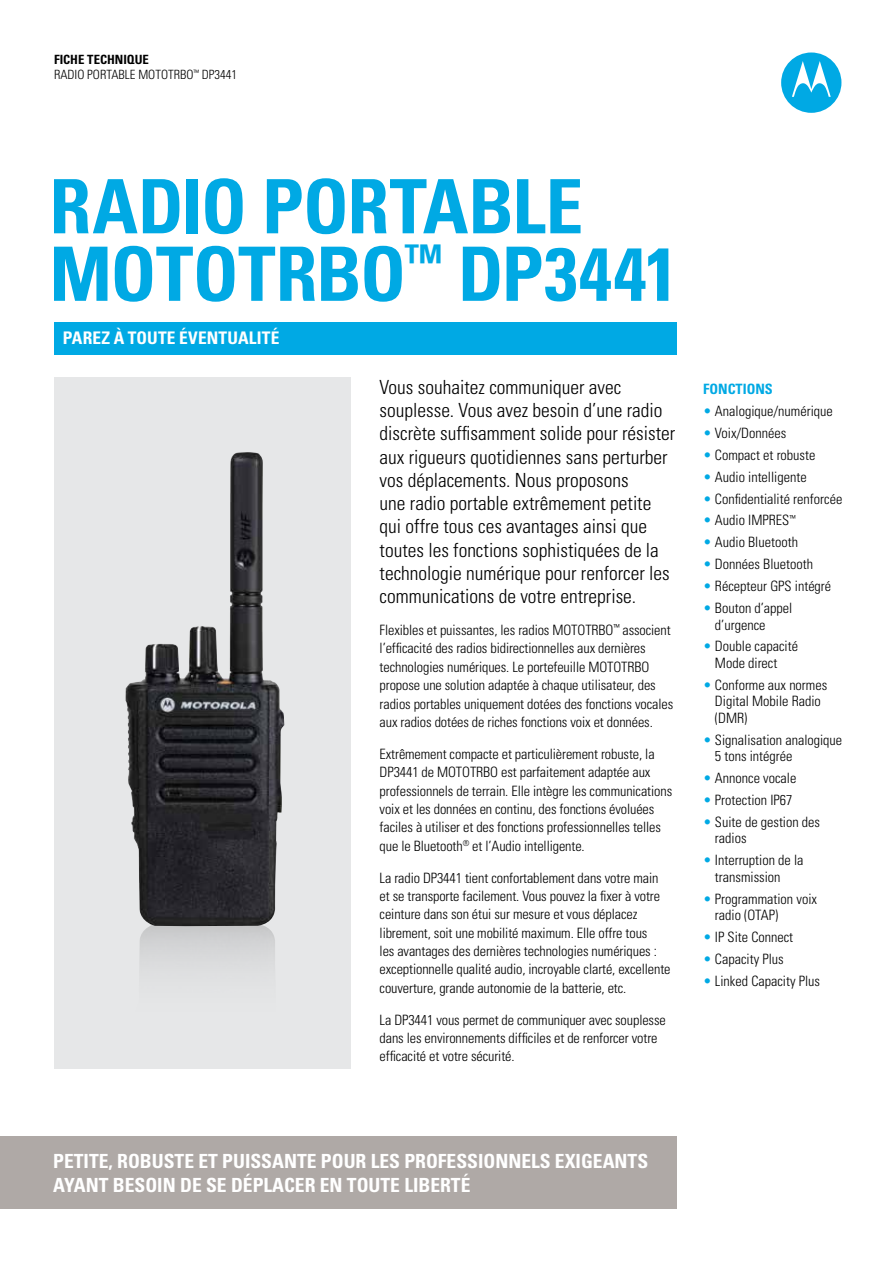
<style>
.page{position:relative;width:893px;height:1263px;background:#fff}
.page>*{position:absolute;margin:0;border:0;box-sizing:border-box;transform-origin:0 0}
.t1{font:700 condensed 75px/67.5px "Univers";letter-spacing:-.005em;color:#00a9e4}
.t2{font:300 condensed 19.5px/23.2px "Univers";color:#000}
.t3{font:700 condensed 19.5px/23.4px "Univers";color:#fff}
.t4{font:700 condensed 17.4px "Univers";letter-spacing:.015em;color:#fff}
.t5{font:300 condensed 14.25px/18.3px "Univers";letter-spacing:-.005em;color:#000}
.t6{font:700 condensed 14.25px "Univers";color:#00a9e4}
.t7{font:300 condensed 12.75px/15.3px "Univers";color:#000}
.s1{font-weight:700}
.s2{color:#00a9e4}
</style>
<div class="page">
<div style="left:781px;top:53px;width:60px;height:60px;background:#00a9e4;border-radius:50%"></div>
<svg style="left:792px;top:61px;width:39px;height:36px"></svg>
<div style="left:54px;top:377px;width:297px;height:692px;background:#e6e7e8"></div>
<div style="left:54px;top:322px;width:622px;height:32px;background:#00a9e4"></div>
<div style="left:0;top:1136px;width:676px;height:73px;background:#afa9a6"></div>
<img style="left:125px;top:453px;width:157px;height:473px">
<p class="t7" style="left:54px;top:52px;width:185px"><span class="s1">FICHE TECHNIQUE<br></span>RADIO PORTABLE MOTOTRBO<sup>™</sup> DP3441</p>
<h1 class="t1" style="left:50px;top:172px;width:630px">RADIO PORTABLE<br>MOTOTRBO<sup>™</sup> DP3441</h1>
<p class="t4" style="left:63px;top:327px;width:218px">PAREZ À TOUTE ÉVENTUALITÉ</p>
<p class="t2" style="left:380px;top:375px;width:297px">Vous souhaitez communiquer avec souplesse. Vous avez besoin d’une radio discrète suffisamment solide pour résister aux rigueurs quotidiennes sans perturber vos déplacements. Nous proposons<br>une radio portable extrêmement petite qui offre tous ces avantages ainsi que toutes les fonctions sophistiquées de la technologie numérique pour renforcer les communications de votre entreprise.</p>
<p class="t5" style="left:380px;top:621px;width:295px">Flexibles et puissantes, les radios MOTOTRBO<sup>™</sup> associent l’efficacité des radios bidirectionnelles aux dernières technologies numériques. Le portefeuille MOTOTRBO propose une solution adaptée à chaque utilisateur, des radios portables uniquement dotées des fonctions vocales aux radios dotées de riches fonctions voix et données.</p>
<p class="t5" style="left:380px;top:744px;width:294px">Extrêmement compacte et particulièrement robuste, la DP3441 de MOTOTRBO est parfaitement adaptée aux professionnels de terrain. Elle intègre les communications voix et les données en continu, des fonctions évoluées faciles à utiliser et des fonctions professionnelles telles que le Bluetooth<sup>®</sup> et l’Audio intelligente.</p>
<p class="t5" style="left:380px;top:868px;width:292px">La radio DP3441 tient confortablement dans votre main et se transporte facilement. Vous pouvez la fixer à votre ceinture dans son étui sur mesure et vous déplacez librement, soit une mobilité maximum. Elle offre tous<br>les avantages des dernières technologies numériques : exceptionnelle qualité audio, incroyable clarté, excellente couverture, grande autonomie de la batterie, etc.</p>
<p class="t5" style="left:380px;top:1010px;width:288px">La DP3441 vous permet de communiquer avec souplesse dans les environnements difficiles et de renforcer votre efficacité et votre sécurité.</p>
<p class="t6" style="left:703px;top:380px;width:71px">FONCTIONS</p>
<p class="t5" style="left:703px;top:401px;width:131px"><span class="s2">•</span> Analogique/numérique</p>
<p class="t5" style="left:703px;top:423px;width:85px"><span class="s2">•</span> Voix/Données</p>
<p class="t5" style="left:703px;top:445px;width:114px"><span class="s2">•</span> Compact et robuste</p>
<p class="t5" style="left:703px;top:467px;width:105px"><span class="s2">•</span> Audio intelligente</p>
<p class="t5" style="left:703px;top:489px;width:141px"><span class="s2">•</span> Confidentialité renforcée</p>
<p class="t5" style="left:703px;top:511px;width:94px"><span class="s2">•</span> Audio IMPRES<sup>™</sup></p>
<p class="t5" style="left:703px;top:533px;width:96px"><span class="s2">•</span> Audio Bluetooth</p>
<p class="t5" style="left:703px;top:555px;width:111px"><span class="s2">•</span> Données Bluetooth</p>
<p class="t5" style="left:703px;top:577px;width:130px"><span class="s2">•</span> Récepteur GPS intégré</p>
<p class="t5" style="left:715px;top:599px;width:79px;line-height:16.5px;text-indent:-12px"><span class="s2">•</span> Bouton d’appel d’urgence</p>
<p class="t5" style="left:715px;top:638px;width:85px;line-height:16.5px;text-indent:-12px"><span class="s2">•</span> Double capacité<br>Mode direct</p>
<p class="t5" style="left:715px;top:676px;width:114px;line-height:16.5px;text-indent:-12px"><span class="s2">•</span> Conforme aux normes<br>Digital Mobile Radio (DMR)</p>
<p class="t5" style="left:715px;top:731px;width:129px;line-height:16.5px;text-indent:-12px"><span class="s2">•</span> Signalisation analogique<br>5 tons intégrée</p>
<p class="t5" style="left:703px;top:769px;width:95px"><span class="s2">•</span> Annonce vocale</p>
<p class="t5" style="left:703px;top:791px;width:91px"><span class="s2">•</span> Protection IP67</p>
<p class="t5" style="left:715px;top:813px;width:107px;line-height:16.5px;text-indent:-12px"><span class="s2">•</span> Suite de gestion des radios</p>
<p class="t5" style="left:715px;top:852px;width:90px;line-height:16.5px;text-indent:-12px"><span class="s2">•</span> Interruption de la transmission</p>
<p class="t5" style="left:715px;top:890px;width:104px;line-height:16.5px;text-indent:-12px"><span class="s2">•</span> Programmation voix radio (OTAP)</p>
<p class="t5" style="left:703px;top:928px;width:92px"><span class="s2">•</span> IP Site Connect</p>
<p class="t5" style="left:703px;top:950px;width:82px"><span class="s2">•</span> Capacity Plus</p>
<p class="t5" style="left:703px;top:972px;width:119px"><span class="s2">•</span> Linked Capacity Plus</p>
<h2 class="t3" style="left:53px;top:1149px;width:596px">PETITE, ROBUSTE ET PUISSANTE POUR LES PROFESSIONNELS EXIGEANTS<br>AYANT BESOIN DE SE DÉPLACER EN TOUTE LIBERTÉ</h2>
</div>
